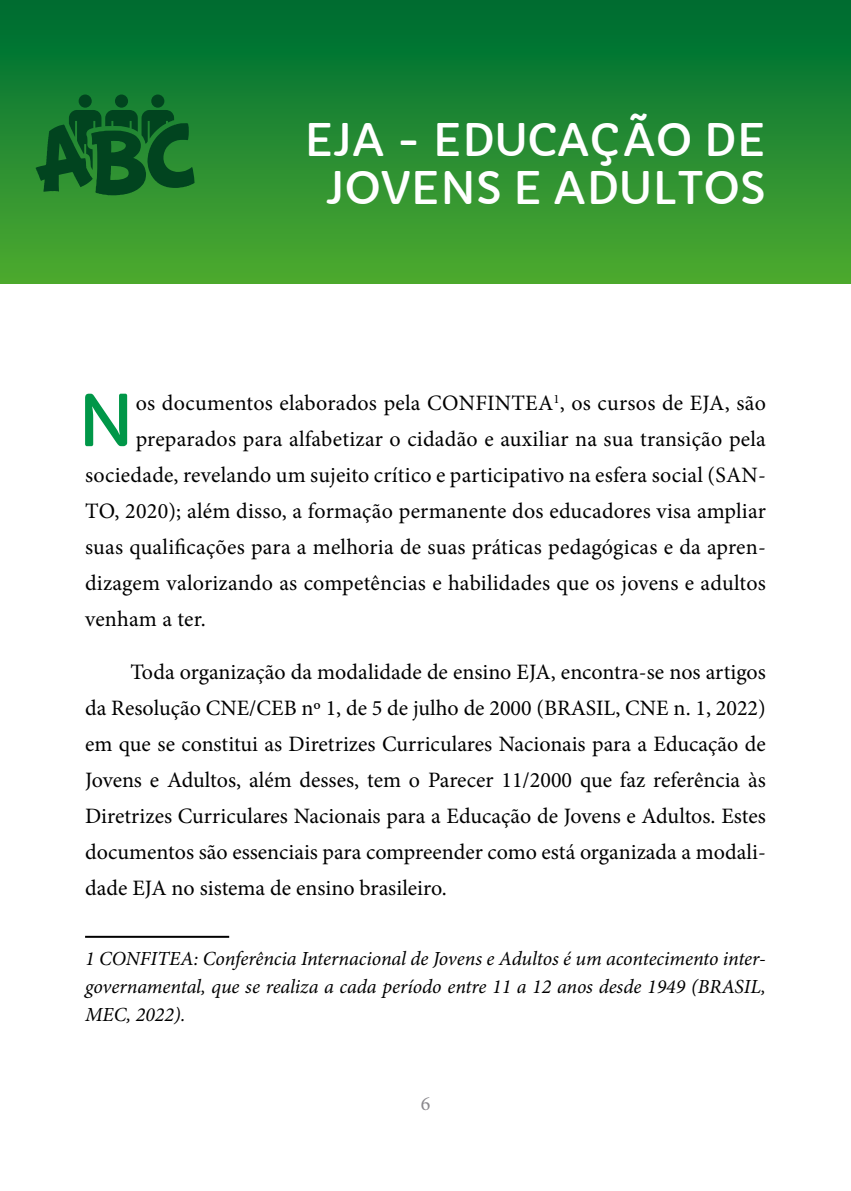
<style>
.page{position:relative;width:851px;height:1191px;background:#fff}
.page>*{position:absolute;margin:0;border:0;box-sizing:border-box;transform-origin:0 0}
.t1{font:70px "Capriola";color:#009748}
.t2{font:44px/48px "Capriola";color:#fff;text-align:center}
.t3{font:22px/36px "Minion Pro";letter-spacing:.01em;color:#000;text-align:justify}
.t4{font:italic 20px/28px "Minion Pro";letter-spacing:-.005em;color:#000;text-align:justify}
.t5{font:20px "Minion Pro";color:#89878c}
</style>
<div class="page">
<div style="left:0;top:0;width:850px;height:283px;background:linear-gradient(to bottom,#006b33,#4faa30)"></div>
<svg style="left:35px;top:94px;width:159px;height:101px;background:#126628"></svg>
<hr style="left:85px;top:935px;width:144px;height:2px;background:#000">
<h2 class="t2" style="left:304px;top:117px;width:463px">EJA - EDUCAÇÃO DE<br>JOVENS E ADULTOS</h2>
<h1 class="t1" style="left:77px;top:378px;width:60px">N</h1>
<p class="t3" style="left:136px;top:385px;width:631px">os documentos elaborados pela CONFINTEA<sup>1</sup>, os cursos de EJA, são</p>
<p class="t3" style="left:136px;top:421px;width:631px">preparados para alfabetizar o cidadão e auxiliar na sua transição pela</p>
<p class="t3" style="left:85px;top:457px;width:682px">sociedade, revelando um sujeito crítico e participativo na esfera social (SAN-</p>
<p class="t3" style="left:85px;top:493px;width:682px">TO, 2020); além disso, a formação permanente dos educadores visa ampliar</p>
<p class="t3" style="left:85px;top:529px;width:682px">suas qualificações para a melhoria de suas práticas pedagógicas e da apren-</p>
<p class="t3" style="left:85px;top:565px;width:682px">dizagem valorizando as competências e habilidades que os jovens e adultos</p>
<p class="t3" style="left:85px;top:601px;width:122px">venham a ter.</p>
<p class="t3" style="left:85px;top:654px;width:682px;text-indent:45px">Toda organização da modalidade de ensino EJA, encontra-se nos artigos da Resolução CNE/CEB nº 1, de 5 de julho de 2000 (BRASIL, CNE n. 1, 2022) em que se constitui as Diretrizes Curriculares Nacionais para a Educação de Jovens e Adultos, além desses, tem o Parecer 11/2000 que faz referência às Diretrizes Curriculares Nacionais para a Educação de Jovens e Adultos. Estes documentos são essenciais para compreender como está organizada a modali&shy;dade EJA no sistema de ensino brasileiro.</p>
<p class="t4" style="left:85px;top:945px;width:682px">1 CONFITEA: Conferência Internacional de Jovens e Adultos é um acontecimento inter&shy;governamental, que se realiza a cada período entre 11 a 12 anos desde 1949 (BRASIL, MEC, 2022).</p>
<p class="t5" style="left:420px;top:1090px;width:11px">6</p>
</div>
